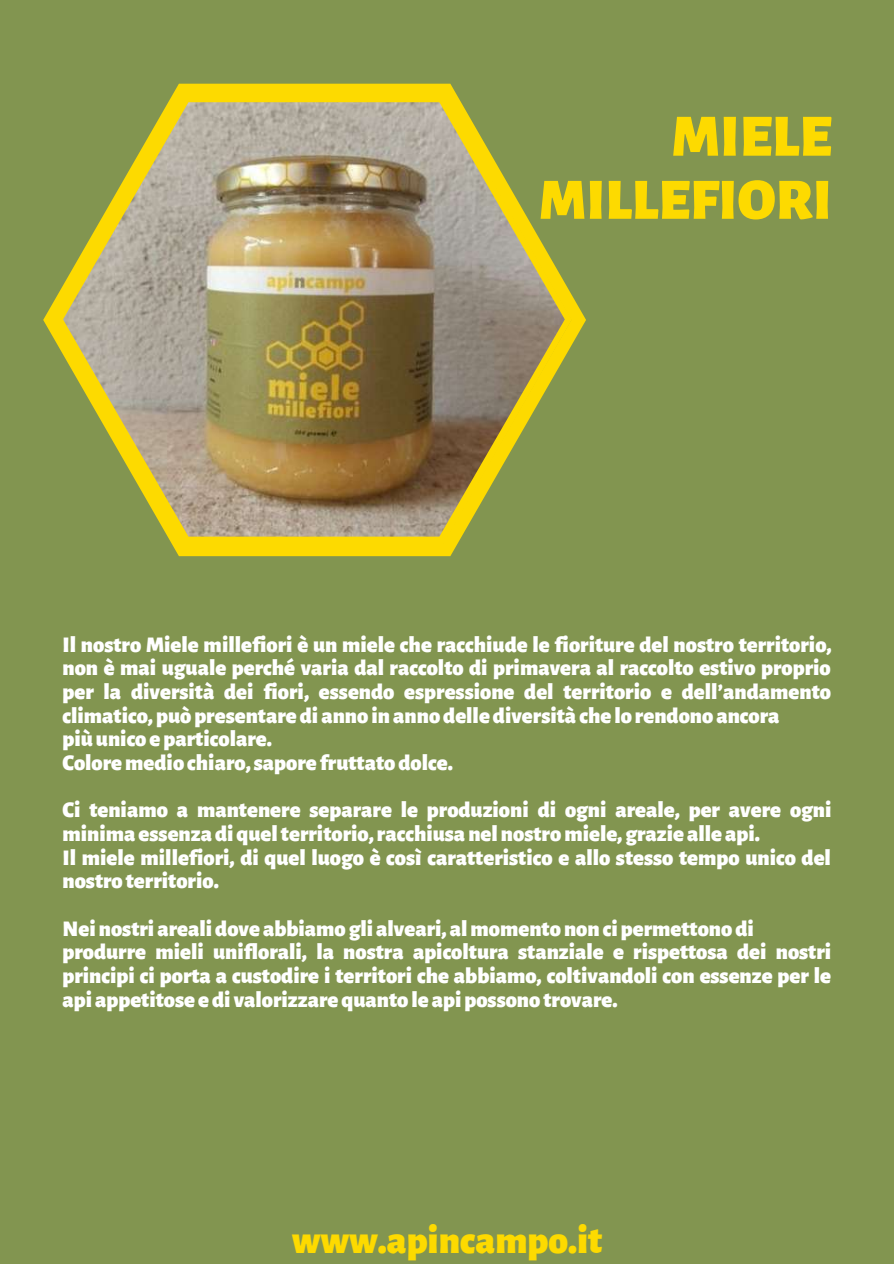
<style>
.page{position:relative;width:894px;height:1264px;background:#fff}
.page>*{position:absolute;margin:0;border:0;box-sizing:border-box;transform-origin:0 0}
.t1{font:900 60px "Alegreya Sans";color:#fdda00}
.t2{font:900 58.5px "Alegreya Sans";color:#fdda00}
.t3{font:900 39.45px "Alegreya Sans";color:#fdda00}
.t4{font:900 22.5px/23.7px "Alegreya Sans";color:#fff}
</style>
<div class="page">
<div style="left:0;top:0;width:893px;height:1263px;background:#829550"></div>
<svg style="left:43px;top:84px;width:543px;height:472px"></svg>
<svg style="left:54px;top:93px;width:517px;height:453px"></svg>
<img style="left:63px;top:102px;width:501px;height:434px">
<h1 class="t1" style="left:671px;top:108px;width:162px">MIELE</h1>
<h2 class="t2" style="left:539px;top:172px;width:294px">MILLEFIORI</h2>
<p class="t4" style="left:62px;top:633px;width:770px">Il nostro Miele millefiori è un miele che racchiude le fioriture del nostro territorio, non è mai uguale perché varia dal raccolto di primavera al raccolto estivo proprio per la diversità dei fiori, essendo espressione del territorio e dell’andamento climatico, può presentare di anno inanno delle diversità che lo rendono ancora<br>più unico e particolare.<br>Coloremedio chiaro, sapore fruttato dolce.</p>
<p class="t4" style="left:62px;top:798px;width:770px">Ci teniamo a mantenere separare le produzioni di ogni areale, per avere ogni minima essenza di quelterritorio,racchiusanelnostromiele, grazie alle api.<br>Il miele millefiori, di quel luogo è così caratteristico e allo stesso tempo unico del nostro territorio.</p>
<p class="t4" style="left:62px;top:917px;width:770px">Neinostri areali dove abbiamo gli alveari, almomentononci permettono di produrre mieli uniflorali, la nostra apicoltura stanziale e rispettosa dei nostri principi ci porta a custodire i territori che abbiamo, coltivandoli con essenze per le api appetitose e di valorizzare quanto le api possono trovare.</p>
<h3 class="t3" style="left:292px;top:1220px;width:312px">www.apincampo.it</h3>
</div>
